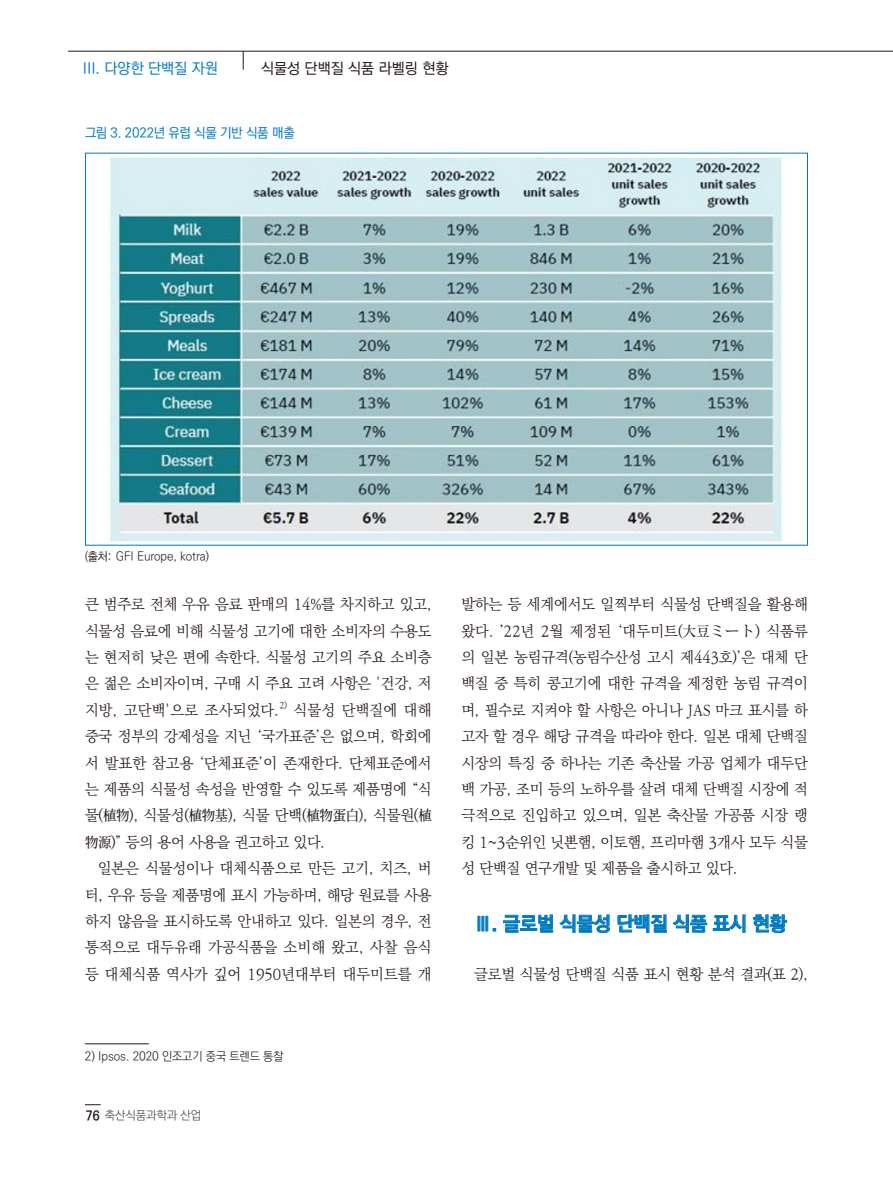
<style>
.page{position:relative;width:893px;height:1191px;background:#fff}
.page>*{position:absolute;margin:0;border:0;box-sizing:border-box;transform-origin:0 0}
.t1{font:700 19.5px "Ko Pub World Dotum";color:#007ac0}
.t2{font:300 15px/26.4px "Ko Pub World Batang";letter-spacing:-.01em;color:#231916;text-align:justify}
.t3{font:500 15px "Ko Pub World Dotum";color:#231916}
.t4{font:500 15px "Ko Pub World Dotum";color:#007ac0}
.t5{font:500 13.5px "Ko Pub World Dotum";letter-spacing:-.02em;color:#007ac0}
.t6{font:700 13.5px "Ko Pub World Dotum";color:#231916;scale:.91 1}
.t7{font:300 12px "Ko Pub World Dotum";letter-spacing:-.01em;color:#231916}
.t8{font:300 12px "Ko Pub World Dotum";letter-spacing:-.01em;color:#4d4a4a}
.t9{font:300 8.7px "Ko Pub World Batang";color:#231916}
.s1{font-family:"YDVYGO32";font-weight:400}
.s2{font-family:"YDVY Mj O12";font-weight:400}
</style>
<div class="page">
<hr style="left:68px;top:51px;width:825px;height:1px;background:#231916">
<svg style="left:85px;top:1104px;width:16px;height:1px"></svg>
<svg style="left:243px;top:51px;width:1px;height:19px"></svg>
<svg style="left:478px;top:916px;width:18px;height:15px"></svg>
<svg style="left:503px;top:914px;width:50px;height:18px"></svg>
<svg style="left:559px;top:914px;width:51px;height:19px"></svg>
<svg style="left:618px;top:914px;width:49px;height:18px"></svg>
<svg style="left:673px;top:914px;width:34px;height:18px"></svg>
<svg style="left:713px;top:914px;width:32px;height:18px"></svg>
<svg style="left:753px;top:914px;width:34px;height:19px"></svg>
<hr style="left:85px;top:1043px;width:64px;height:1px;background:#231916">
<img style="left:110px;top:157px;width:672px;height:385px">
<p class="t4" style="left:83px;top:57px;width:136px">III. 다양한 단백질 자원</p>
<p class="t3" style="left:261px;top:57px;width:189px">식물성 단백질 식품 라벨링 현황</p>
<p class="t5" style="left:85px;top:124px;width:211px">그림 3. 2022년 유럽 식물 기반 식품 매출</p>
<p class="t7" style="left:85px;top:548px;width:126px"><span class="s1">(출처:</span> GFI Europe, kotra)</p>
<p class="t2" style="left:85px;top:591px;width:348px">큰 범주로 전체 우유 음료 판매의 14%를 차지하고 있고, 식물성 음료에 비해 식물성 고기에 대한 소비자의 수용도 는 현저히 낮은 편에 속한다. 식물성 고기의 주요 소비층 은 젊은 소비자이며, 구매 시 주요 고려 사항은 '건강, 저 지방, 고단백'으로 조사되었다.</p>
<p class="t9" style="left:279px;top:699px;width:9px">2)</p>
<p class="t2" style="left:85px;top:697px;width:348px;text-indent:209px">식물성 단백질에 대해 중국 정부의 강제성을 지닌 ‘국가표준’은 없으며, 학회에 서 발표한 참고용 ‘단체표준’이 존재한다. 단체표준에서 는 제품의 식물성 속성을 반영할 수 있도록 제품명에 “식 물(植物), 식물성(植物基), 식물 단백(植物蛋白), 식물원(植物源)” 등의 용어 사용을 권고하고 있다.</p>
<p class="t2" style="left:85px;top:855px;width:348px;text-indent:13px">일본은 식물성이나 대체식품으로 만든 고기, 치즈, 버 터, 우유 등을 제품명에 표시 가능하며, 해당 원료를 사용 하지 않음을 표시하도록 안내하고 있다. 일본의 경우, 전 통적으로 대두유래 가공식품을 소비해 왔고, 사찰 음식 등 대체식품 역사가 깊어 1950년대부터 대두미트를 개</p>
<p class="t7" style="left:85px;top:1048px;width:200px">2) Ipsos. 2020 인조고기 중국 트렌드 통찰</p>
<p class="t6" style="left:86px;top:1105px;width:17px">76</p>
<p class="t8" style="left:105px;top:1106px;width:98px">축산식품과학과 산업</p>
<p class="t2" style="left:461px;top:591px;width:348px">발하는 등 세계에서도 일찍부터 식물성 단백질을 활용해 왔다. <span class="s2">’</span>22년 2월 제정된 ‘대두미트(大豆ミート) 식품류 의 일본 농림규격(농림수산성 고시 제443호)’은 대체 단 백질 중 특히 콩고기에 대한 규격을 제정한 농림 규격이 며, 필수로 지켜야 할 사항은 아니나 JAS 마크 표시를 하 고자 할 경우 해당 규격을 따라야 한다. 일본 대체 단백질 시장의 특징 중 하나는 기존 축산물 가공 업체가 대두단 백 가공, 조미 등의 노하우를 살려 대체 단백질 시장에 적 극적으로 진입하고 있으며, 일본 축산물 가공품 시장 랭 킹 1~3순위인 닛뽄햄, 이토햄, 프리마햄 3개사 모두 식물 성 단백질 연구개발 및 제품을 출시하고 있다.</p>
<p class="t1" style="left:474px;top:909px;width:314px">Ⅲ. 글로벌 식물성 단백질 식품 표시 현황</p>
<p class="t2" style="left:474px;top:961px;width:335px">글로벌 식물성 단백질 식품 표시 현황 분석 결과(표 2),</p>
</div>
